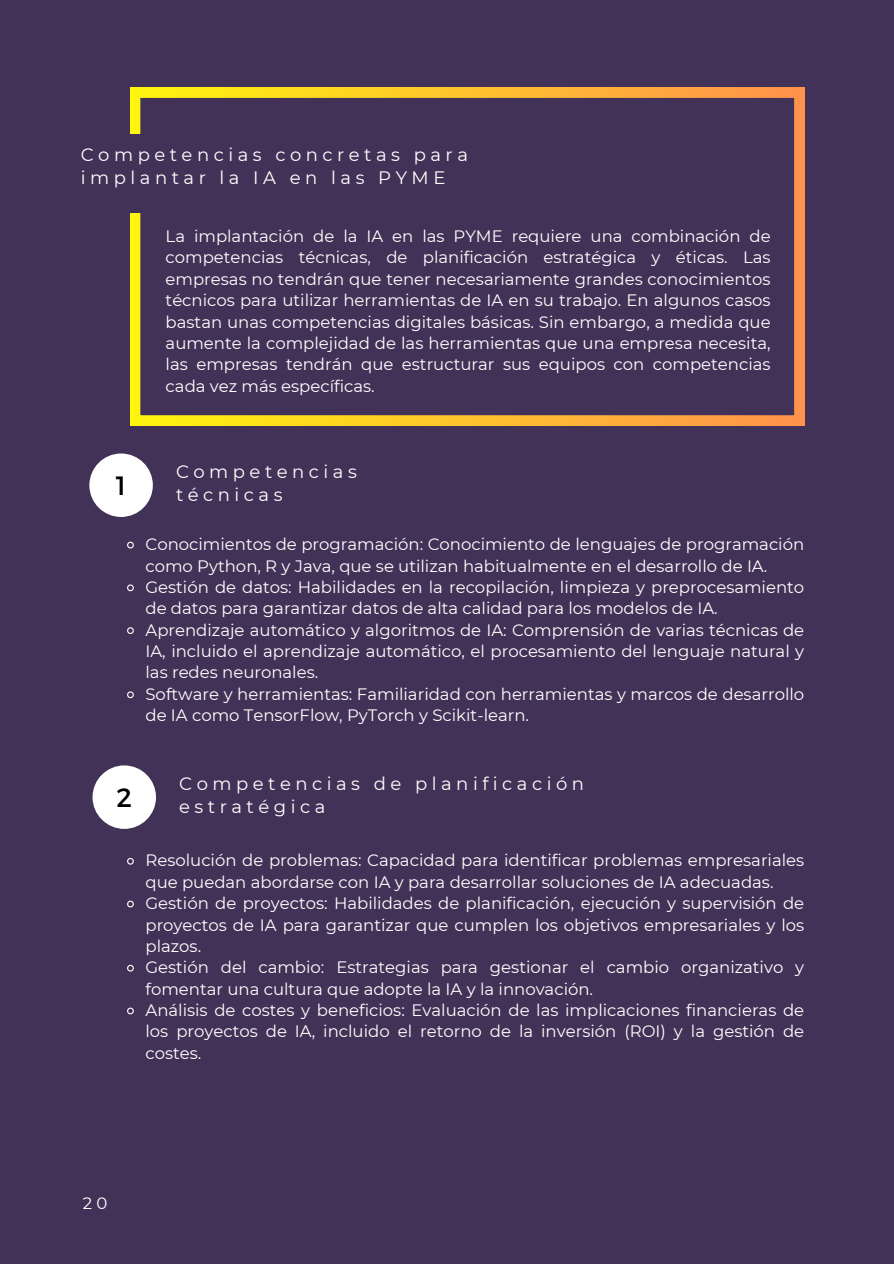
<style>
.page{position:relative;width:894px;height:1264px;background:#fff}
.page>*{position:absolute;margin:0;border:0;box-sizing:border-box;transform-origin:0 0}
.t1{font:26.4px "Montserrat";color:#000}
.t2{font:18px/22.5px "Montserrat";letter-spacing:.25em;color:#fff}
.t3{font:16.5px/21.3px "Montserrat";color:#fff}
</style>
<div class="page">
<div style="left:0;top:0;width:893px;height:1263px;background:#433257"></div>
<svg style="left:130px;top:88px;width:674px;height:337px"></svg>
<div style="left:130px;top:134px;width:319px;height:78px;background:#433257"></div>
<div style="left:89px;top:453px;width:64px;height:64px;background:#fff;border-radius:50%"></div>
<svg style="left:127px;top:541px;width:7px;height:8px"></svg>
<svg style="left:127px;top:584px;width:7px;height:8px"></svg>
<svg style="left:127px;top:627px;width:7px;height:7px"></svg>
<svg style="left:127px;top:691px;width:7px;height:8px"></svg>
<div style="left:92px;top:765px;width:64px;height:63px;background:#fff;border-radius:50%"></div>
<svg style="left:127px;top:857px;width:7px;height:8px"></svg>
<svg style="left:127px;top:900px;width:7px;height:8px"></svg>
<svg style="left:127px;top:964px;width:7px;height:8px"></svg>
<svg style="left:127px;top:1007px;width:7px;height:8px"></svg>
<h1 class="t2" style="left:81px;top:143px;width:388px">Competencias concretas para implantar la IA en las PYME</h1>
<h1 class="t3" style="left:166px;top:225px;width:606px;text-align:justify">La implantación de la IA en las PYME requiere una combinación de competencias técnicas, de planificación estratégica y éticas. Las empresas no tendrán que tener necesariamente grandes conocimientos técnicos para utilizar herramientas de IA en su trabajo. En algunos casos bastan unas competencias digitales básicas. Sin embargo, a medida que aumente la complejidad de las herramientas que una empresa necesita, las empresas tendrán que estructurar sus equipos con competencias cada vez más específicas.</h1>
<p class="t1" style="left:116px;top:468px;width:12px">1</p>
<p class="t2" style="left:176px;top:461px;width:182px">Competencias técnicas</p>
<p class="t3" style="left:145px;top:533px;width:660px">Conocimientos de programación: Conocimiento de lenguajes de programación como Python, R y Java, que se utilizan habitualmente en el desarrollo de IA.</p>
<p class="t3" style="left:145px;top:576px;width:660px">Gestión de datos: Habilidades en la recopilación, limpieza y preprocesamiento de datos para garantizar datos de alta calidad para los modelos de IA.</p>
<p class="t3" style="left:145px;top:619px;width:660px;text-align:justify">Aprendizaje automático y algoritmos de IA: Comprensión de varias técnicas de IA, incluido el aprendizaje automático, el procesamiento del lenguaje natural y las redes neuronales.</p>
<p class="t3" style="left:145px;top:683px;width:660px">Software y herramientas: Familiaridad con herramientas y marcos de desarrollo de IA como TensorFlow, PyTorch y Scikit-learn.</p>
<p class="t1" style="left:116px;top:780px;width:17px">2</p>
<h1 class="t2" style="left:179px;top:772px;width:406px">Competencias de planificación estratégica</h1>
<p class="t3" style="left:145px;top:849px;width:660px">Resolución de problemas: Capacidad para identificar problemas empresariales que puedan abordarse con IA y para desarrollar soluciones de IA adecuadas.</p>
<p class="t3" style="left:145px;top:892px;width:660px;text-align:justify">Gestión de proyectos: Habilidades de planificación, ejecución y supervisión de proyectos de IA para garantizar que cumplen los objetivos empresariales y los plazos.</p>
<p class="t3" style="left:145px;top:956px;width:660px">Gestión del cambio: Estrategias para gestionar el cambio organizativo y fomentar una cultura que adopte la IA y la innovación.</p>
<p class="t3" style="left:145px;top:999px;width:660px;text-align:justify">Análisis de costes y beneficios: Evaluación de las implicaciones financieras de los proyectos de IA, incluido el retorno de la inversión (ROI) y la gestión de costes.</p>
<p class="t3" style="left:83px;top:1191px;width:26px">20</p>
</div>
